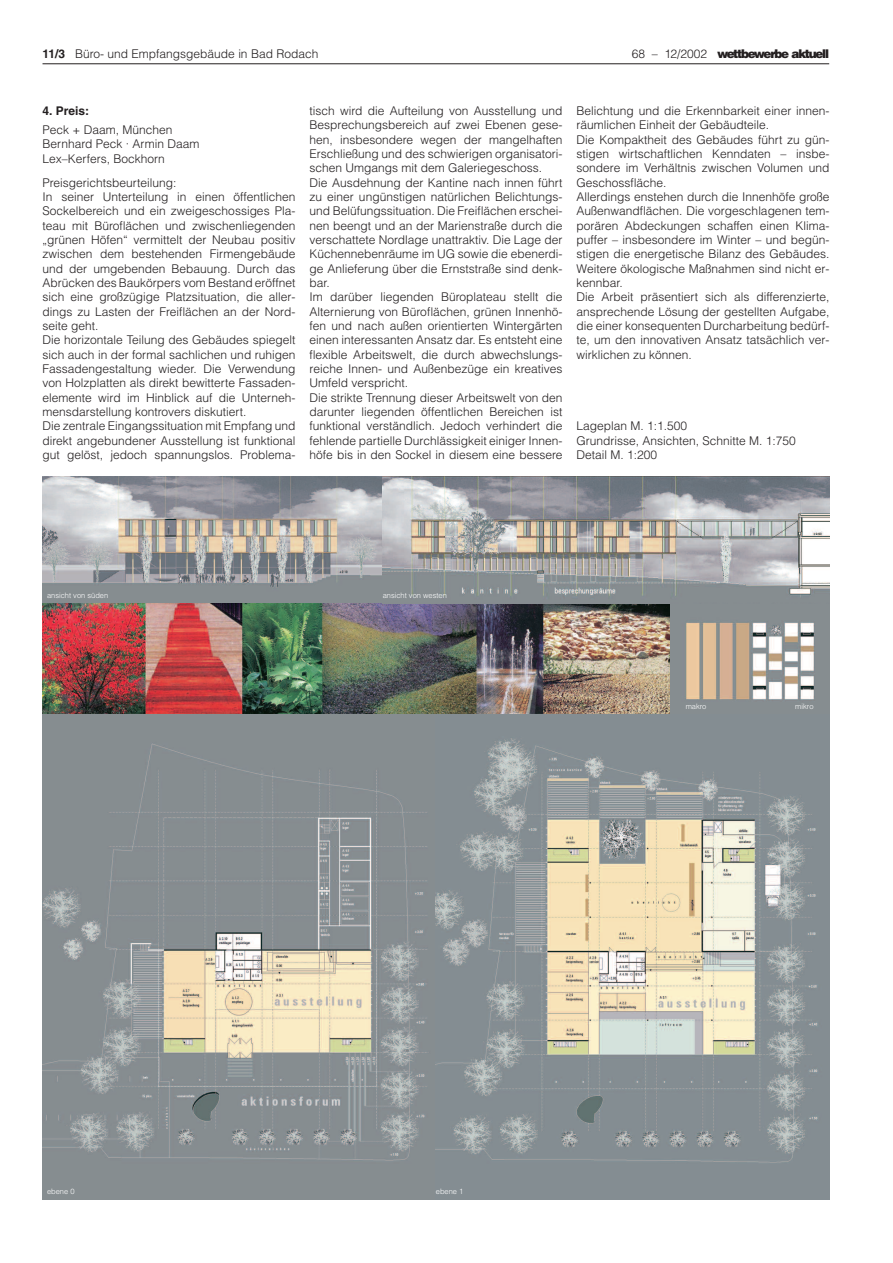
<style>
.page{position:relative;width:893px;height:1263px;background:#fff}
.page>*{position:absolute;margin:0;border:0;box-sizing:border-box;transform-origin:0 0}
.t1{font:300 12px/14.4px "Helvetica";color:#231f20}
.t2{font:900 12px "Helvetica";letter-spacing:-.115em;color:#231f20}
.t3{font:700 12px "Helvetica";color:#231f20}
.t4{font:300 7.5px "Helvetica";color:#fff}
.s1{font-weight:700}
.s2{font-weight:300}
</style>
<div class="page">
<hr style="left:43px;top:64px;width:786px;height:1px;background:#231f20">
<img style="left:43px;top:476px;width:340px;height:128px">
<img style="left:43px;top:604px;width:628px;height:110px">
<img style="left:671px;top:604px;width:158px;height:110px">
<img style="left:43px;top:714px;width:393px;height:485px">
<svg style="left:436px;top:714px;width:393px;height:485px;background:#a1a5a0"></svg>
<svg style="left:383px;top:476px;width:446px;height:128px;background:#a3a4a5"></svg>
<p class="t1" style="left:42px;top:46px;width:277px"><span class="s1">11/3</span> Büro- und Empfangsgebäude in Bad Rodach</p>
<p class="t2" style="left:632px;top:46px;width:199px"><span class="s2">68 – 12/2002</span> wettbewerbe aktuell</p>
<p class="t3" style="left:43px;top:106px;width:48px">4. Preis:</p>
<p class="t1" style="left:43px;top:123px;width:158px">Peck + Daam, München<br>Bernhard Peck · Armin Daam<br>Lex–Kerfers, Bockhorn</p>
<p class="t1" style="left:43px;top:175px;width:254px">Preisgerichtsbeurteilung:<br>In seiner Unterteilung in einen öffentlichen Sockelbereich und ein zweigeschossiges Pla&shy;teau mit Büroflächen und zwischenliegenden „grünen Höfen“ vermittelt der Neubau positiv zwischen dem bestehenden Firmengebäude und der umgebenden Bebauung. Durch das Abrücken des Baukörpers vom Bestand eröffnet sich eine großzügige Platzsituation, die aller&shy;dings zu Lasten der Freiflächen an der Nord&shy;seite geht.<br>Die horizontale Teilung des Gebäudes spiegelt sich auch in der formal sachlichen und ruhigen Fassadengestaltung wieder. Die Verwendung von Holzplatten als direkt bewitterte Fassaden&shy;elemente wird im Hinblick auf die Unterneh&shy;mensdarstellung kontrovers diskutiert.<br>Die zentrale Eingangssituation mit Empfang und direkt angebundener Ausstellung ist funktional gut gelöst, jedoch spannungslos. Problema-</p>
<p class="t1" style="left:310px;top:104px;width:254px">tisch wird die Aufteilung von Ausstellung und Besprechungsbereich auf zwei Ebenen gese&shy;hen, insbesondere wegen der mangelhaften Erschließung und des schwierigen organisatori&shy;schen Umgangs mit dem Galeriegeschoss.<br>Die Ausdehnung der Kantine nach innen führt zu einer ungünstigen natürlichen Belichtungs&shy;und Belüfungssituation. Die Freiflächen erschei&shy;nen beengt und an der Marienstraße durch die verschattete Nordlage unattraktiv. Die Lage der Küchennebenräume im UG sowie die ebenerdi&shy;ge Anlieferung über die Ernststraße sind denk&shy;bar.<br>Im darüber liegenden Büroplateau stellt die Alternierung von Büroflächen, grünen Innenhö&shy;fen und nach außen orientierten Wintergärten einen interessanten Ansatz dar. Es entsteht eine flexible Arbeitswelt, die durch abwechslungs&shy;reiche Innen- und Außenbezüge ein kreatives Umfeld verspricht.<br>Die strikte Trennung dieser Arbeitswelt von den darunter liegenden öffentlichen Bereichen ist funktional verständlich. Jedoch verhindert die fehlende partielle Durchlässigkeit einiger Innen&shy;höfe bis in den Sockel in diesem eine bessere</p>
<p class="t1" style="left:577px;top:104px;width:254px">Belichtung und die Erkennbarkeit einer innen&shy;räumlichen Einheit der Gebäudteile.<br>Die Kompaktheit des Gebäudes führt zu gün&shy;stigen wirtschaftlichen Kenndaten – insbe&shy;sondere im Verhältnis zwischen Volumen und Geschossfläche.<br>Allerdings enstehen durch die Innenhöfe große Außenwandflächen. Die vorgeschlagenen tem&shy;porären Abdeckungen schaffen einen Klima&shy;puffer – insbesondere im Winter – und begün&shy;stigen die energetische Bilanz des Gebäudes.<br>Weitere ökologische Maßnahmen sind nicht er&shy;kennbar.<br>Die Arbeit präsentiert sich als differenzierte, ansprechende Lösung der gestellten Aufgabe, die einer konsequenten Durcharbeitung bedürf&shy;te, um den innovativen Ansatz tatsächlich ver&shy;wirklichen zu können.</p>
<p class="t1" style="left:577px;top:419px;width:221px">Lageplan M. 1:1.500<br>Grundrisse, Ansichten, Schnitte M. 1:750<br>Detail M. 1:200</p>
<p class="t4" style="left:47px;top:591px;width:63px">ansicht von süden</p>
<p class="t4" style="left:383px;top:591px;width:66px">ansicht von westen</p>
<p class="t4" style="left:686px;top:702px;width:22px">makro</p>
<p class="t4" style="left:795px;top:702px;width:20px">mikro</p>
<p class="t4" style="left:47px;top:1187px;width:29px">ebene 0</p>
<p class="t4" style="left:436px;top:1187px;width:29px">ebene 1</p>
</div>
